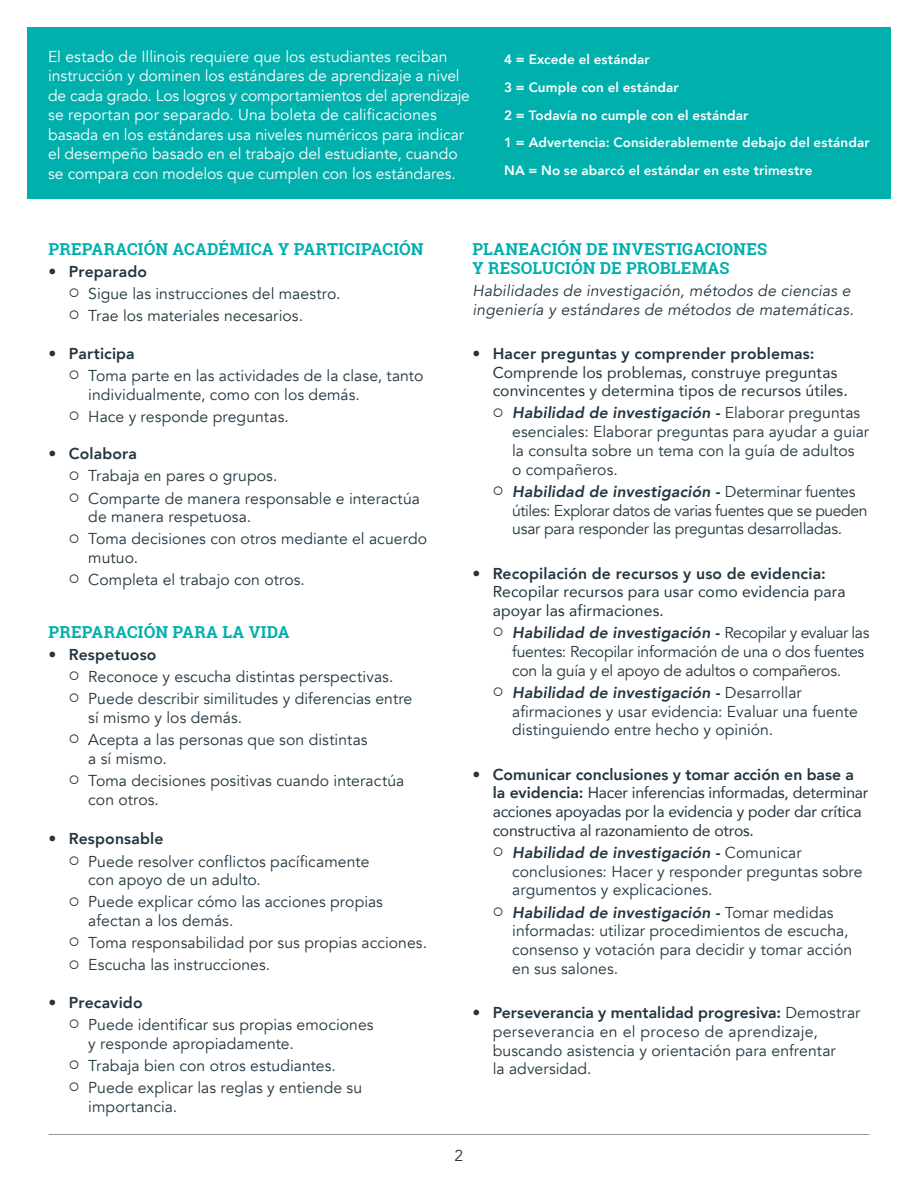
<style>
.page{position:relative;width:918px;height:1188px;background:#fff}
.page>*{position:absolute;margin:0;border:0;box-sizing:border-box;transform-origin:0 0}
.t1{font:700 16.5px/18.8px "Roboto Slab";letter-spacing:.01em;color:#00b0ad}
.t2{font:15.75px/18.8px "Avenir";letter-spacing:.005em;color:#223540}
.t3{font:15.75px/19.5px "Avenir";letter-spacing:-.005em;color:#fff}
.t4{font:15.75px/18.8px "Avenir";color:#223540}
.t5{font:800 15.75px "Avenir";letter-spacing:.01em;color:#223540}
.t6{font:15.75px/18.8px "Avenir";letter-spacing:-.02em;color:#223540}
.t7{font:15.75px/18.8px "Avenir";letter-spacing:-.015em;color:#223540}
.t8{font:italic 15.75px/18.8px "Avenir";letter-spacing:.015em;color:#223540}
.t9{font:800 13.5px/27.8px "Avenir";letter-spacing:.005em;color:#fff}
.s1{font-weight:800;font-style:italic}
.s2{font-weight:800}
</style>
<div class="page">
<hr style="left:49px;top:1134px;width:820px;height:1px;background:#939598">
<div style="left:27px;top:27px;width:864px;height:172px;background:#00b0ad"></div>
<p class="t3" style="left:48px;top:47px;width:423px">El estado de Illinois requiere que los estudiantes reciban instrucción y dominen los estándares de aprendizaje a nivel de cada grado. Los logros y comportamientos del aprendizaje se reportan por separado. Una boleta de calificaciones basada en los estándares usa niveles numéricos para indicar el desempeño basado en el trabajo del estudiante, cuando se compara con modelos que cumplen con los estándares.</p>
<p class="t9" style="left:504px;top:46px;width:367px">4 = Excede el estándar<br>3 = Cumple con el estándar<br>2 = Todavía no cumple con el estándar<br>1 = Advertencia: Considerablemente debajo del estándar NA = No se abarcó el estándar en este trimestre</p>
<p class="t1" style="left:49px;top:239px;width:377px">PREPARACIÓN ACADÉMICA Y PARTICIPACIÓN</p>
<p class="t5" style="left:49px;top:259px;width:100px">• Preparado</p>
<p class="t2" style="left:69px;top:285px;width:273px">○ Sigue las instrucciones del maestro.</p>
<p class="t2" style="left:69px;top:307px;width:236px">○ Trae los materiales necesarios.</p>
<p class="t5" style="left:49px;top:341px;width:88px">• Participa</p>
<p class="t2" style="left:88px;top:366px;width:337px;text-indent:-19px">○ Toma parte en las actividades de la clase, tanto individualmente, como con los demás.</p>
<p class="t2" style="left:69px;top:407px;width:222px">○ Hace y responde preguntas.</p>
<p class="t5" style="left:49px;top:442px;width:90px">• Colabora</p>
<p class="t2" style="left:69px;top:467px;width:210px">○ Trabaja en pares o grupos.</p>
<p class="t2" style="left:88px;top:489px;width:333px;text-indent:-19px">○ Comparte de manera responsable e interactúa de manera respetuosa.</p>
<p class="t2" style="left:88px;top:530px;width:340px;text-indent:-19px">○ Toma decisiones con otros mediante el acuerdo mutuo.</p>
<p class="t2" style="left:69px;top:571px;width:238px">○ Completa el trabajo con otros.</p>
<p class="t1" style="left:49px;top:622px;width:243px">PREPARACIÓN PARA LA VIDA</p>
<p class="t5" style="left:49px;top:642px;width:109px">• Respetuoso</p>
<p class="t2" style="left:69px;top:668px;width:326px">○ Reconoce y escucha distintas perspectivas.</p>
<p class="t2" style="left:88px;top:690px;width:326px;text-indent:-19px">○ Puede describir similitudes y diferencias entre sí mismo y los demás.</p>
<p class="t2" style="left:88px;top:731px;width:281px;text-indent:-19px">○ Acepta a las personas que son distintas a sí mismo.</p>
<p class="t2" style="left:88px;top:771px;width:318px;text-indent:-19px">○ Toma decisiones positivas cuando interactúa con otros.</p>
<p class="t5" style="left:49px;top:827px;width:117px">• Responsable</p>
<p class="t2" style="left:88px;top:852px;width:283px;text-indent:-19px">○ Puede resolver conflictos pacíficamente con apoyo de un adulto.</p>
<p class="t2" style="left:88px;top:893px;width:296px;text-indent:-19px">○ Puede explicar cómo las acciones propias afectan a los demás.</p>
<p class="t2" style="left:69px;top:934px;width:360px">○ Toma responsabilidad por sus propias acciones.</p>
<p class="t2" style="left:69px;top:956px;width:203px">○ Escucha las instrucciones.</p>
<p class="t5" style="left:49px;top:990px;width:96px">• Precavido</p>
<p class="t2" style="left:88px;top:1016px;width:287px;text-indent:-19px">○ Puede identificar sus propias emociones y responde apropiadamente.</p>
<p class="t2" style="left:69px;top:1056px;width:269px">○ Trabaja bien con otros estudiantes.</p>
<p class="t2" style="left:88px;top:1079px;width:275px;text-indent:-19px">○ Puede explicar las reglas y entiende su importancia.</p>
<p class="t1" style="left:472px;top:239px;width:296px">PLANEACIÓN DE INVESTIGACIONES<br>Y RESOLUCIÓN DE PROBLEMAS</p>
<p class="t8" style="left:472px;top:281px;width:383px">Habilidades de investigación, métodos de ciencias e ingeniería y estándares de métodos de matemáticas.</p>
<p class="t5" style="left:472px;top:341px;width:344px">• Hacer preguntas y comprender problemas:</p>
<p class="t4" style="left:493px;top:362px;width:357px">Comprende los problemas, construye preguntas convincentes y determina tipos de recursos útiles.</p>
<p class="t2" style="left:512px;top:404px;width:359px;text-indent:-19px">○ <span class="s1">Habilidad de investigación -</span> Elaborar preguntas esenciales: Elaborar preguntas para ayudar a guiar la consulta sobre un tema con la guía de adultos<br>o compañeros.</p>
<p class="t6" style="left:512px;top:482px;width:357px;text-indent:-19px">○ <span class="s1">Habilidad de investigación -</span> Determinar fuentes útiles: Explorar datos de varias fuentes que se pueden usar para responder las preguntas desarrolladas.</p>
<p class="t5" style="left:472px;top:561px;width:355px">• Recopilación de recursos y uso de evidencia:</p>
<p class="t4" style="left:493px;top:582px;width:354px">Recopilar recursos para usar como evidencia para apoyar las afirmaciones.</p>
<p class="t7" style="left:512px;top:624px;width:359px;text-indent:-19px">○ <span class="s1">Habilidad de investigación -</span> Recopilar y evaluar las fuentes: Recopilar información de una o dos fuentes con la guía y el apoyo de adultos o compañeros.</p>
<p class="t2" style="left:512px;top:683px;width:347px;text-indent:-19px">○ <span class="s1">Habilidad de investigación -</span> Desarrollar afirmaciones y usar evidencia: Evaluar una fuente distinguiendo entre hecho y opinión.</p>
<p class="t4" style="left:493px;top:764px;width:377px;text-indent:-20px"><span class="s2">• Comunicar conclusiones y tomar acción en base a la evidencia:</span> Hacer inferencias informadas, determinar acciones apoyadas por la evidencia y poder dar crítica constructiva al razonamiento de otros.</p>
<p class="t2" style="left:512px;top:843px;width:352px;text-indent:-19px">○ <span class="s1">Habilidad de investigación -</span> Comunicar conclusiones: Hacer y responder preguntas sobre argumentos y explicaciones.</p>
<p class="t2" style="left:512px;top:903px;width:342px;text-indent:-19px">○ <span class="s1">Habilidad de investigación -</span> Tomar medidas informadas: utilizar procedimientos de escucha, consenso y votación para decidir y tomar acción en sus salones.</p>
<p class="t2" style="left:493px;top:1004px;width:369px;text-indent:-20px"><span class="s2">• Perseverancia y mentalidad progresiva:</span> Demostrar perseverancia en el proceso de aprendizaje, buscando asistencia y orientación para enfrentar<br>la adversidad.</p>
<p class="t2" style="left:455px;top:1146px;width:10px">2</p>
</div>
